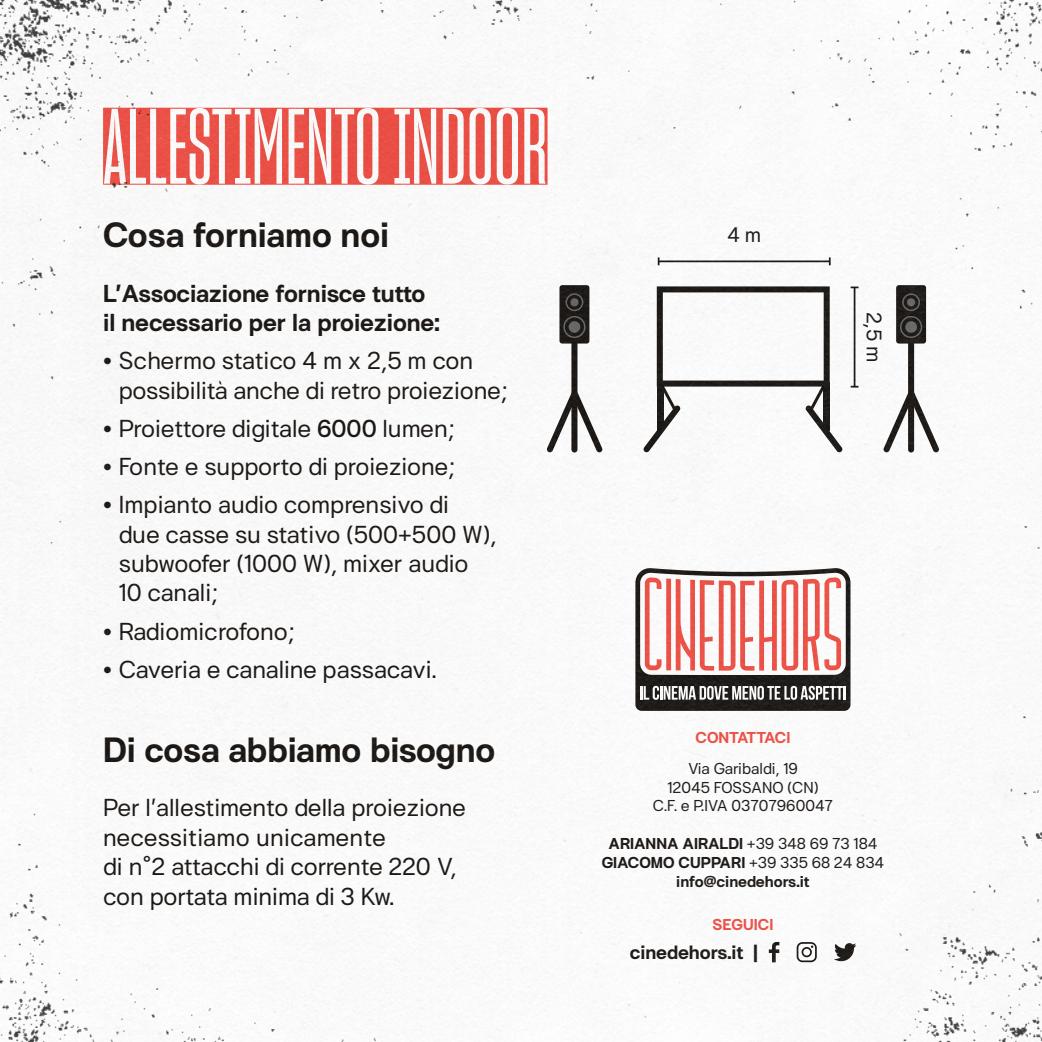
<style>
.page{position:relative;width:1042px;height:1042px;background:#fff}
.page>*{position:absolute;margin:0;border:0;box-sizing:border-box;transform-origin:0 0}
.t1{font:105px "Sharp Grotesk Medium 10";letter-spacing:-.005em;color:#fff}
.t2{font:700 35px "Hergon Grotesk";color:#000}
.t3{font:24.5px/29.4px "Hergon Grotesk";color:#000}
.t4{font:700 24.5px "Hergon Grotesk";color:#000}
.t5{font:21px "Hergon Grotesk";color:#000}
.t6{font:700 19.25px "Hergon Grotesk";color:#000}
.t7{font:700 15.75px "Hergon Grotesk";color:#000}
.t8{font:15.75px "Hergon Grotesk";color:#000}
.t9{font:700 15.75px "Hergon Grotesk";color:#ee3e35}
.s1{font-weight:500}
.s2{font-weight:400}
</style>
<div class="page">
<img style="left:0;top:0;width:1042px;height:1042px">
<p class="t1" style="left:103px;top:84px;width:446px">ALLESTIMENTO INDOOR</p>
<p class="t2" style="left:103px;top:212px;width:288px">Cosa forniamo noi</p>
<p class="t4" style="left:103px;top:277px;width:324px">L’Associazione fornisce tutto</p>
<p class="t4" style="left:103px;top:306px;width:338px">il necessario per la proiezione:</p>
<p class="t3" style="left:119px;top:346px;width:390px;text-indent:-16px">• Schermo statico 4 m x 2,5 m con possibilità anche di retro proiezione;</p>
<p class="t3" style="left:103px;top:413px;width:353px">• Proiettore digitale <span class="s1">6000</span> lumen;</p>
<p class="t3" style="left:103px;top:452px;width:353px">• Fonte e supporto di proiezione;</p>
<p class="t3" style="left:119px;top:490px;width:379px;text-indent:-16px">• Impianto audio comprensivo di<br>due casse su stativo (500+500 W), subwoofer (1000 W), mixer audio<br>10 canali;</p>
<p class="t3" style="left:103px;top:616px;width:193px">• Radiomicrofono;</p>
<p class="t3" style="left:103px;top:654px;width:335px">• Caveria e canaline passacavi.</p>
<p class="t2" style="left:103px;top:726px;width:394px">Di cosa abbiamo bisogno</p>
<p class="t3" style="left:103px;top:793px;width:364px">Per l’allestimento della proiezione necessitiamo unicamente</p>
<p class="t3" style="left:103px;top:852px;width:355px">di n°2 attacchi di corrente 220 V,</p>
<p class="t3" style="left:103px;top:881px;width:292px">con portata minima di 3 Kw.</p>
<p class="t5" style="left:727px;top:221px;width:36px">4 m</p>
<p class="t5" style="left:888px;top:312px;width:52px;rotate:90deg">2,5 m</p>
<p class="t9" style="left:695px;top:727px;width:96px">CONTATTACI</p>
<p class="t8" style="left:688px;top:758px;width:111px">Via Garibaldi, 19</p>
<p class="t8" style="left:667px;top:777px;width:152px">12045 FOSSANO (CN)</p>
<p class="t8" style="left:653px;top:796px;width:182px">C.F. e P.IVA 03707960047</p>
<p class="t7" style="left:608px;top:833px;width:270px">ARIANNA AIRALDI <span class="s2">+39 348 69 73 184</span></p>
<p class="t7" style="left:602px;top:852px;width:284px">GIACOMO CUPPARI <span class="s2">+39 335 68 24 834</span></p>
<p class="t7" style="left:676px;top:871px;width:135px">info@cinedehors.it</p>
<p class="t9" style="left:712px;top:914px;width:62px">SEGUICI</p>
<p class="t6" style="left:630px;top:940px;width:130px">cinedehors.it |</p>
</div>
